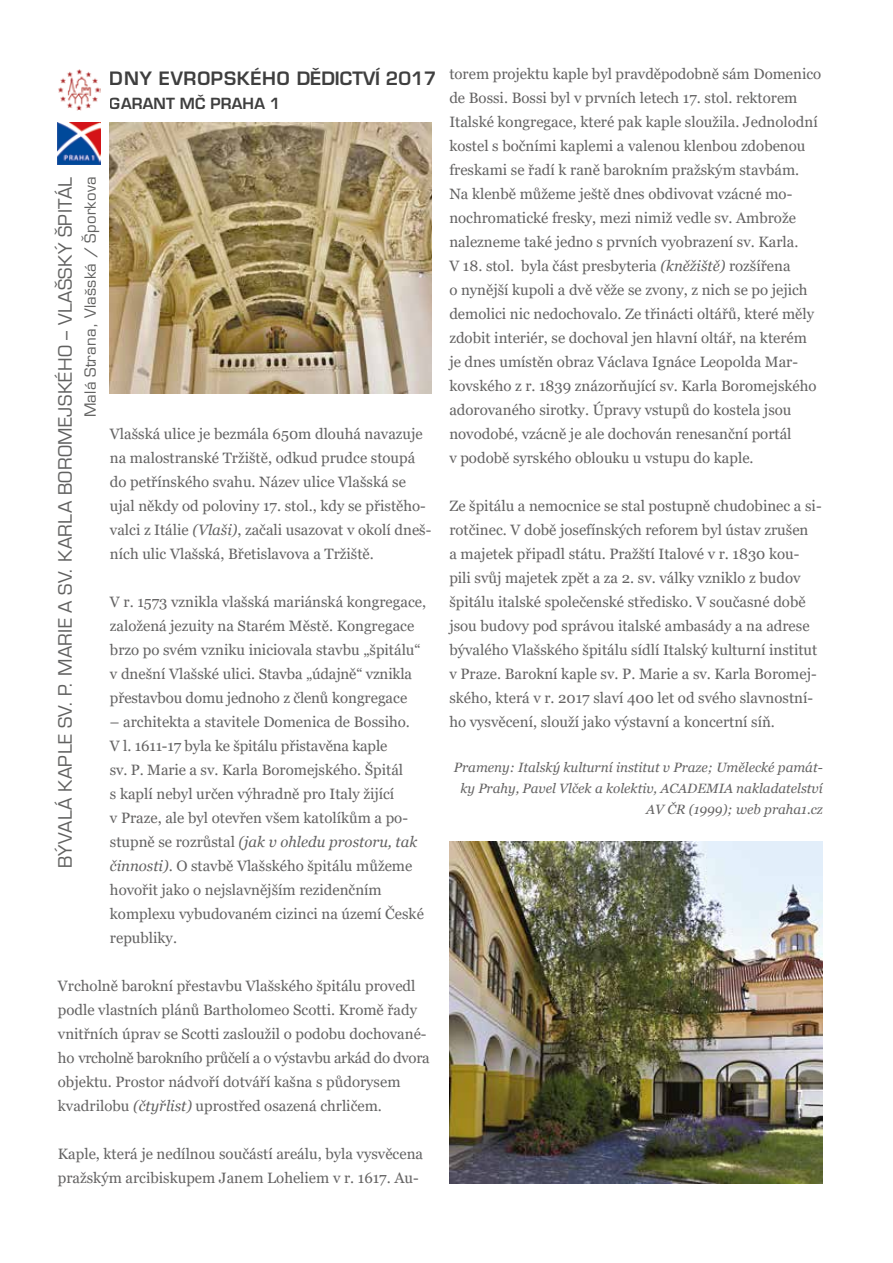
<style>
.page{position:relative;width:893px;height:1263px;background:#fff}
.page>*{position:absolute;margin:0;border:0;box-sizing:border-box;transform-origin:0 0}
.t1{font:18px "Euromode";letter-spacing:.02em;color:#616160}
.t2{font:700 18px "Euromode";letter-spacing:.04em;color:#000}
.t3{font:15px/24px "Georgia";color:#646363}
.t4{font:15px "Euromode";letter-spacing:.02em;color:#616160}
.t5{font:700 15px "Euromode";letter-spacing:.01em;color:#000}
.t6{font:italic 13.5px/21px "Georgia";color:#646363;text-align:right}
.s1{font-style:italic}
</style>
<div class="page">
<img style="left:58px;top:69px;width:42px;height:42px">
<img style="left:58px;top:122px;width:42px;height:43px">
<img style="left:110px;top:122px;width:321px;height:272px">
<img style="left:449px;top:841px;width:374px;height:342px">
<p class="t2" style="left:110px;top:67px;width:328px">DNY EVROPSKÉHO DĚDICTVÍ 2017</p>
<p class="t5" style="left:110px;top:94px;width:172px">GARANT MČ PRAHA 1</p>
<p class="t1" style="left:54px;top:868px;width:693px;rotate:-90deg">BÝVALÁ KAPLE SV. P. MARIE A SV. KARLA BOROMEJSKÉHO – VLAŠSKÝ ŠPITÁL</p>
<p class="t4" style="left:81px;top:417px;width:242px;rotate:-90deg">Malá Strana, Vlašská / Šporkova</p>
<p class="t3" style="left:110px;top:422px;width:323px">Vlašská ulice je bezmála 650m dlouhá navazuje na malostranské Tržiště, odkud prudce stoupá do petřínského svahu. Název ulice Vlašská se ujal někdy od poloviny 17. stol., kdy se přistěho&shy;valci z Itálie <span class="s1">(Vlaši)</span>, začali usazovat v okolí dneš&shy;ních ulic Vlašská, Břetislavova a Tržiště.</p>
<p class="t3" style="left:110px;top:590px;width:318px">V r. 1573 vznikla vlašská mariánská kongregace, založená jezuity na Starém Městě. Kongregace brzo po svém vzniku iniciovala stavbu „špitálu“ v dnešní Vlašské ulici. Stavba „údajně“ vznikla přestavbou domu jednoho z členů kongregace</p>
<p class="t3" style="left:110px;top:710px;width:315px">– architekta a stavitele Domenica de Bossiho.<br>V l. 1611-17 byla ke špitálu přistavěna kaple<br>sv. P. Marie a sv. Karla Boromejského. Špitál<br>s kaplí nebyl určen výhradně pro Italy žijící<br>v Praze, ale byl otevřen všem katolíkům a po&shy;stupně se rozrůstal <span class="s1">(jak v ohledu prostoru, tak činnosti)</span>. O stavbě Vlašského špitálu můžeme hovořit jako o nejslavnějším rezidenčním komplexu vybudovaném cizinci na území České republiky.</p>
<p class="t3" style="left:58px;top:974px;width:373px">Vrcholně barokní přestavbu Vlašského špitálu provedl podle vlastních plánů Bartholomeo Scotti. Kromě řady vnitřních úprav se Scotti zasloužil o podobu dochované&shy;ho vrcholně barokního průčelí a o výstavbu arkád do dvora objektu. Prostor nádvoří dotváří kašna s půdorysem kvadrilobu <span class="s1">(čtyřlist)</span> uprostřed osazená chrličem.</p>
<p class="t3" style="left:58px;top:1142px;width:367px">Kaple, která je nedílnou součástí areálu, byla vysvěcena pražským arcibiskupem Janem Loheliem v r. 1617. Au-</p>
<p class="t3" style="left:449px;top:63px;width:373px">torem projektu kaple byl pravděpodobně sám Domenico de Bossi. Bossi byl v prvních letech 17. stol. rektorem Italské kongregace, které pak kaple sloužila. Jednolodní kostel s bočními kaplemi a valenou klenbou zdobenou freskami se řadí k raně barokním pražským stavbám.<br>Na klenbě můžeme ještě dnes obdivovat vzácné mo&shy;nochromatické fresky, mezi nimiž vedle sv. Ambrože nalezneme také jedno s prvních vyobrazení sv. Karla.<br>V 18. stol. byla část presbyteria <span class="s1">(kněžiště)</span> rozšířena<br>o nynější kupoli a dvě věže se zvony, z nich se po jejich demolici nic nedochovalo. Ze třinácti oltářů, které měly zdobit interiér, se dochoval jen hlavní oltář, na kterém je dnes umístěn obraz Václava Ignáce Leopolda Mar&shy;kovského z r. 1839 znázorňující sv. Karla Boromejského adorovaného sirotky. Úpravy vstupů do kostela jsou novodobé, vzácně je ale dochován renesanční portál<br>v podobě syrského oblouku u vstupu do kaple.</p>
<p class="t3" style="left:449px;top:494px;width:374px">Ze špitálu a nemocnice se stal postupně chudobinec a si&shy;rotčinec. V době josefínských reforem byl ústav zrušen<br>a majetek připadl státu. Pražští Italové v r. 1830 kou&shy;pili svůj majetek zpět a za 2. sv. války vzniklo z budov špitálu italské společenské středisko. V současné době jsou budovy pod správou italské ambasády a na adrese bývalého Vlašského špitálu sídlí Italský kulturní institut v Praze. Barokní kaple sv. P. Marie a sv. Karla Boromej&shy;ského, která v r. 2017 slaví 400 let od svého slavnostní&shy;ho vysvěcení, slouží jako výstavní a koncertní síň.</p>
<p class="t6" style="left:454px;top:757px;width:370px">Prameny: Italský kulturní institut v Praze; Umělecké památ&shy;ky Prahy, Pavel Vlček a kolektiv, ACADEMIA nakladatelství<br>AV ČR (1999); web praha1.cz</p>
</div>
